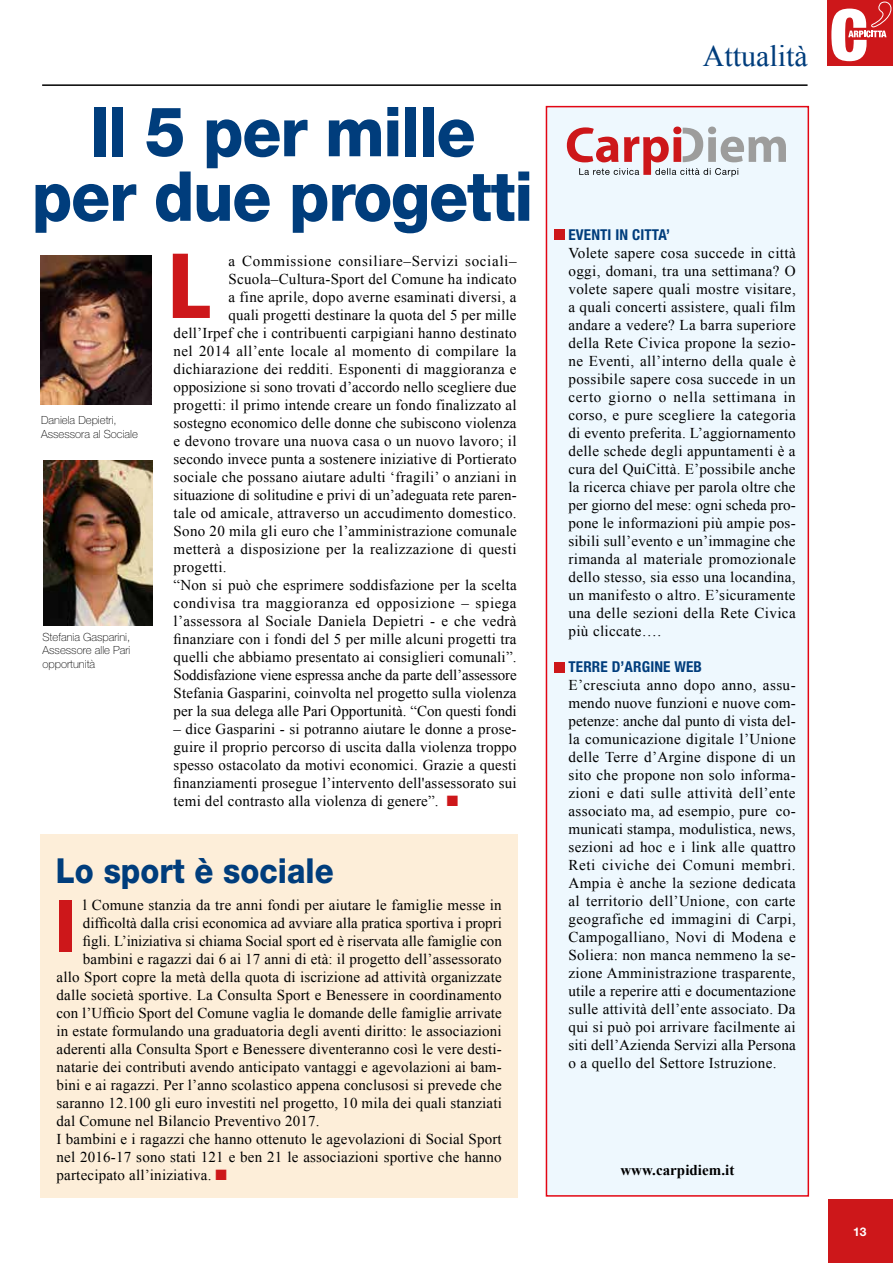
<style>
.page{position:relative;width:893px;height:1263px;background:#fff}
.page>*{position:absolute;margin:0;border:0;box-sizing:border-box;transform-origin:0 0}
.t1{font:800 condensed 90px "Helvetica Neue LT Std";color:#cd171a}
.t2{font:800 condensed 72px "Helvetica Neue LT Std";color:#cd171a}
.t3{font:800 69px/64.5px "Helvetica Neue LT Std";letter-spacing:-.02em;color:#003d7c;text-align:center;scale:.93 1}
.t4{font:800 34.5px "Helvetica Neue LT Std";color:#003d7c;scale:.9 1}
.t5{font:30px "Times New Roman";color:#003d7c}
.t6{font:15px/18px "Times New Roman";letter-spacing:.01em;color:#000;text-align:justify}
.t7{font:15px "Times New Roman";letter-spacing:-.01em;color:#000}
.t8{font:15px "Times New Roman";letter-spacing:.035em;color:#000}
.t9{font:15px "Times New Roman";letter-spacing:.045em;color:#000}
.t10{font:700 condensed 15px "Helvetica Neue LT Std";letter-spacing:.01em;color:#003d7c}
.t11{font:700 15px "Times New Roman";color:#000}
.t12{font:700 12px "Helvetica Neue";color:#fff}
.t13{font:100 11.25px/13.5px "Helvetica Neue LT Std";color:#000;text-align:justify}
.s1{color:#cd171a}
</style>
<div class="page">
<div style="left:827px;top:0;width:66px;height:66px;background:#cd171a"></div>
<hr style="left:42px;top:84px;width:766px;height:2px;background:#000">
<div style="left:828px;top:1199px;width:65px;height:64px;background:#cd171a"></div>
<svg style="left:831px;top:1px;width:61px;height:60px"></svg>
<div style="left:546px;top:106px;width:263px;height:1091px;background:#eef8fe;border:2px solid #e30613"></div>
<svg style="left:567px;top:127px;width:219px;height:50px"></svg>
<div style="left:554px;top:229px;width:11px;height:11px;background:#cd171a"></div>
<div style="left:554px;top:663px;width:11px;height:10px;background:#cd171a"></div>
<div style="left:41px;top:834px;width:477px;height:364px;background:#fdeed9"></div>
<img style="left:43px;top:461px;width:110px;height:164px">
<img style="left:41px;top:256px;width:110px;height:148px">
<h3 class="t3" style="left:32px;top:99px;width:541px">Il 5 per mille per due progetti</h3>
<p class="t13" style="left:41px;top:413px;width:98px">Daniela Depietri,<br>Assessora al Sociale</p>
<p class="t13" style="left:43px;top:630px;width:89px">Stefania Gasparini, Assessore alle Pari opportunità</p>
<h1 class="t1" style="left:168px;top:230px;width:43px">L</h1>
<p class="t9" style="left:229px;top:251px;width:290px">a Commissione consiliare–Servizi sociali–</p>
<p class="t6" style="left:229px;top:270px;width:290px">Scuola–Cultura-Sport del Comune ha indicato</p>
<p class="t6" style="left:229px;top:288px;width:290px">a fine aprile, dopo averne esaminati diversi, a</p>
<p class="t6" style="left:229px;top:306px;width:290px">quali progetti destinare la quota del 5 per mille</p>
<p class="t6" style="left:174px;top:324px;width:345px">dell’Irpef che i contribuenti carpigiani hanno destinato</p>
<p class="t6" style="left:174px;top:342px;width:344px">nel 2014 all’ente locale al momento di compilare la</p>
<p class="t6" style="left:174px;top:360px;width:344px">dichiarazione dei redditi. Esponenti di maggioranza e</p>
<p class="t6" style="left:174px;top:378px;width:344px">opposizione si sono trovati d’accordo nello scegliere due</p>
<p class="t6" style="left:174px;top:396px;width:345px">progetti: il primo intende creare un fondo finalizzato al</p>
<p class="t6" style="left:174px;top:414px;width:344px">sostegno economico delle donne che subiscono violenza</p>
<p class="t6" style="left:174px;top:432px;width:344px">e devono trovare una nuova casa o un nuovo lavoro; il</p>
<p class="t6" style="left:174px;top:450px;width:344px">secondo invece punta a sostenere iniziative di Portierato</p>
<p class="t6" style="left:174px;top:468px;width:344px">sociale che possano aiutare adulti ‘fragili’ o anziani in</p>
<p class="t6" style="left:174px;top:486px;width:345px">situazione di solitudine e privi di un’adeguata rete paren-</p>
<p class="t6" style="left:174px;top:504px;width:344px">tale od amicale, attraverso un accudimento domestico.</p>
<p class="t6" style="left:174px;top:522px;width:345px">Sono 20 mila gli euro che l’amministrazione comunale</p>
<p class="t6" style="left:174px;top:540px;width:344px">metterà a disposizione per la realizzazione di questi</p>
<p class="t6" style="left:174px;top:558px;width:55px">progetti.</p>
<p class="t6" style="left:174px;top:576px;width:345px">“Non si può che esprimere soddisfazione per la scelta</p>
<p class="t8" style="left:174px;top:593px;width:344px">condivisa tra maggioranza ed opposizione – spiega</p>
<p class="t6" style="left:174px;top:612px;width:344px">l’assessora al Sociale Daniela Depietri - e che vedrà</p>
<p class="t6" style="left:174px;top:630px;width:344px">finanziare con i fondi del 5 per mille alcuni progetti tra</p>
<p class="t6" style="left:174px;top:648px;width:344px">quelli che abbiamo presentato ai consiglieri comunali”.</p>
<p class="t7" style="left:174px;top:665px;width:344px">Soddisfazione viene espressa anche da parte dell’assessore</p>
<p class="t6" style="left:174px;top:684px;width:344px">Stefania Gasparini, coinvolta nel progetto sulla violenza</p>
<p class="t6" style="left:174px;top:702px;width:345px">per la sua delega alle Pari Opportunità. “Con questi fondi</p>
<p class="t6" style="left:174px;top:720px;width:344px">– dice Gasparini - si potranno aiutare le donne a prose&shy;guire il proprio percorso di uscita dalla violenza troppo spesso ostacolato da motivi economici. Grazie a questi finanziamenti prosegue l’intervento dell'assessorato sui temi del contrasto alla violenza di genere”. <span class="s1">■</span></p>
<h3 class="t4" style="left:56px;top:850px;width:310px">Lo sport è sociale</h3>
<p class="t6" style="left:83px;top:896px;width:420px">l Comune stanzia da tre anni fondi per aiutare le famiglie messe in</p>
<p class="t6" style="left:83px;top:914px;width:420px">difficoltà dalla crisi economica ad avviare alla pratica sportiva i propri</p>
<p class="t6" style="left:83px;top:932px;width:420px">figli. L’iniziativa si chiama Social sport ed è riservata alle famiglie con</p>
<p class="t6" style="left:83px;top:950px;width:420px">bambini e ragazzi dai 6 ai 17 anni di età: il progetto dell’assessorato</p>
<p class="t6" style="left:57px;top:968px;width:447px">allo Sport copre la metà della quota di iscrizione ad attività organizzate</p>
<p class="t6" style="left:57px;top:986px;width:447px">dalle società sportive. La Consulta Sport e Benessere in coordinamento</p>
<p class="t6" style="left:57px;top:1004px;width:447px">con l’Ufficio Sport del Comune vaglia le domande delle famiglie arrivate</p>
<p class="t6" style="left:57px;top:1022px;width:447px">in estate formulando una graduatoria degli aventi diritto: le associazioni</p>
<p class="t6" style="left:57px;top:1040px;width:447px">aderenti alla Consulta Sport e Benessere diventeranno così le vere desti-</p>
<p class="t6" style="left:57px;top:1058px;width:447px">natarie dei contributi avendo anticipato vantaggi e agevolazioni ai bam-</p>
<p class="t6" style="left:57px;top:1076px;width:447px">bini e ai ragazzi. Per l’anno scolastico appena conclusosi si prevede che</p>
<p class="t6" style="left:57px;top:1094px;width:447px">saranno 12.100 gli euro investiti nel progetto, 10 mila dei quali stanziati</p>
<p class="t6" style="left:57px;top:1112px;width:265px">dal Comune nel Bilancio Preventivo 2017.</p>
<p class="t6" style="left:57px;top:1130px;width:447px">I bambini e i ragazzi che hanno ottenuto le agevolazioni di Social Sport</p>
<p class="t6" style="left:57px;top:1148px;width:447px">nel 2016-17 sono stati 121 e ben 21 le associazioni sportive che hanno</p>
<p class="t6" style="left:57px;top:1166px;width:172px">partecipato all’iniziativa. <span class="s1">■</span></p>
<h2 class="t2" style="left:56px;top:881px;width:22px">I</h2>
<h3 class="t5" style="left:703px;top:36px;width:106px">Attualità</h3>
<p class="t10" style="left:568px;top:226px;width:103px">EVENTI IN CITTA’</p>
<p class="t6" style="left:568px;top:244px;width:229px">Volete sapere cosa succede in città oggi, domani, tra una settimana? O volete sapere quali mostre visitare, a quali concerti assistere, quali film andare a vedere? La barra superiore della Rete Civica propone la sezio&shy;ne Eventi, all’interno della quale è possibile sapere cosa succede in un certo giorno o nella settimana in corso, e pure scegliere la categoria di evento preferita. L’aggiornamento delle schede degli appuntamenti è a cura del QuiCittà. E’possibile anche la ricerca chiave per parola oltre che per giorno del mese: ogni scheda pro&shy;pone le informazioni più ampie pos&shy;sibili sull’evento e un’immagine che rimanda al materiale promozionale dello stesso, sia esso una locandina, un manifesto o altro. E’sicuramente una delle sezioni della Rete Civica più cliccate….</p>
<p class="t10" style="left:568px;top:658px;width:135px">TERRE D’ARGINE WEB</p>
<p class="t6" style="left:568px;top:676px;width:229px">E’cresciuta anno dopo anno, assu&shy;mendo nuove funzioni e nuove com&shy;petenze: anche dal punto di vista del&shy;la comunicazione digitale l’Unione delle Terre d’Argine dispone di un sito che propone non solo informa&shy;zioni e dati sulle attività dell’ente associato ma, ad esempio, pure co&shy;municati stampa, modulistica, news, sezioni ad hoc e i link alle quattro Reti civiche dei Comuni membri.<br>Ampia è anche la sezione dedicata al territorio dell’Unione, con carte geografiche ed immagini di Carpi, Campogalliano, Novi di Modena e Soliera: non manca nemmeno la se&shy;zione Amministrazione trasparente, utile a reperire atti e documentazione sulle attività dell’ente associato. Da qui si può poi arrivare facilmente ai siti dell’Azienda Servizi alla Persona o a quello del Settore Istruzione.</p>
<p class="t11" style="left:620px;top:1160px;width:115px">www.carpidiem.it</p>
<p class="t12" style="left:853px;top:1224px;width:15px">13</p>
</div>
